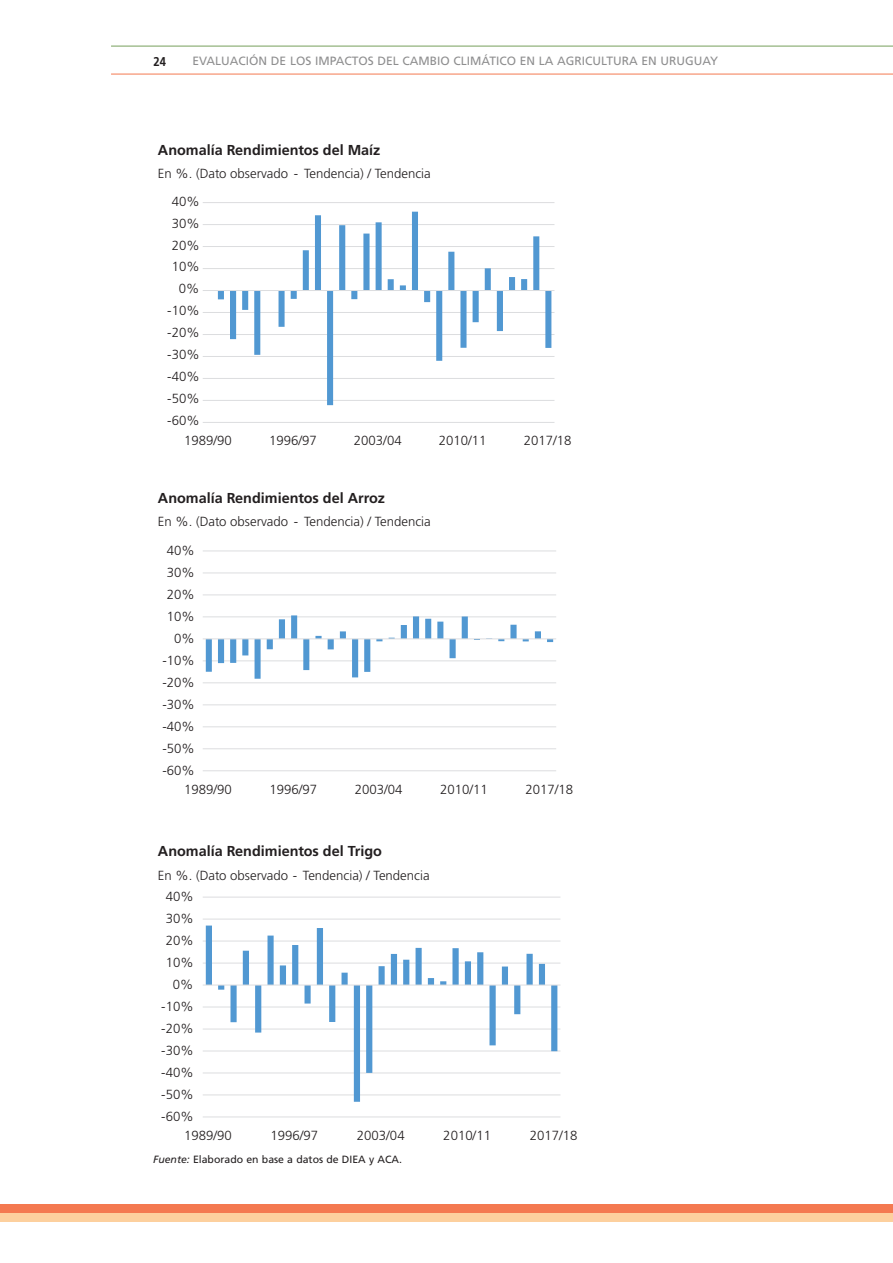
<style>
.page{position:relative;width:893px;height:1263px;background:#fff}
.page>*{position:absolute;margin:0;border:0;box-sizing:border-box;transform-origin:0 0}
.t1{font:700 14.4px "Frutiger LT Std";color:#231f20}
.t2{font:300 13.2px "Frutiger LT Std";color:#231f20}
.t3{font:700 12.75px "Frutiger LT Std";color:#231f20;scale:.88 1}
.t4{font:12px "Frutiger LT Std";color:#8e8e8f}
.t5{font:10.5px "Frutiger LT Std";color:#231f20}
.s1{font-style:italic}
</style>
<div class="page">
<hr style="left:111px;top:74px;width:782px;height:1px;background:#f47950">
<hr style="left:111px;top:46px;width:782px;height:1px;background:#779f5c">
<div style="left:0;top:1204px;width:893px;height:9px;background:#f47950"></div>
<div style="left:0;top:1213px;width:893px;height:8px;background:#fdd09e"></div>
<hr style="left:203px;top:422px;width:351px;height:1px;background:#dcdddf">
<hr style="left:203px;top:400px;width:351px;height:1px;background:#dcdddf">
<hr style="left:203px;top:378px;width:351px;height:1px;background:#dcdddf">
<hr style="left:203px;top:356px;width:351px;height:1px;background:#dcdddf">
<hr style="left:203px;top:334px;width:351px;height:1px;background:#dcdddf">
<hr style="left:203px;top:312px;width:351px;height:1px;background:#dcdddf">
<hr style="left:203px;top:268px;width:351px;height:1px;background:#dcdddf">
<hr style="left:203px;top:246px;width:351px;height:1px;background:#dcdddf">
<hr style="left:203px;top:224px;width:351px;height:1px;background:#dcdddf">
<hr style="left:203px;top:202px;width:351px;height:1px;background:#dcdddf">
<svg style="left:218px;top:212px;width:333px;height:193px"></svg>
<hr style="left:203px;top:290px;width:351px;height:1px;background:#dcdddf">
<hr style="left:203px;top:770px;width:353px;height:1px;background:#dcdddf">
<hr style="left:203px;top:748px;width:353px;height:1px;background:#dcdddf">
<hr style="left:203px;top:726px;width:353px;height:1px;background:#dcdddf">
<hr style="left:203px;top:704px;width:353px;height:1px;background:#dcdddf">
<hr style="left:203px;top:682px;width:353px;height:1px;background:#dcdddf">
<hr style="left:203px;top:660px;width:353px;height:1px;background:#dcdddf">
<hr style="left:203px;top:616px;width:353px;height:1px;background:#dcdddf">
<hr style="left:203px;top:594px;width:353px;height:1px;background:#dcdddf">
<hr style="left:203px;top:572px;width:353px;height:1px;background:#dcdddf">
<hr style="left:203px;top:550px;width:353px;height:1px;background:#dcdddf">
<svg style="left:206px;top:615px;width:347px;height:64px"></svg>
<hr style="left:203px;top:638px;width:353px;height:1px;background:#dcdddf">
<hr style="left:203px;top:1116px;width:357px;height:1px;background:#dcdddf">
<hr style="left:203px;top:1094px;width:357px;height:1px;background:#dcdddf">
<hr style="left:203px;top:1072px;width:357px;height:1px;background:#dcdddf">
<hr style="left:203px;top:1050px;width:357px;height:1px;background:#dcdddf">
<hr style="left:203px;top:1028px;width:357px;height:1px;background:#dcdddf">
<hr style="left:203px;top:1006px;width:357px;height:1px;background:#dcdddf">
<hr style="left:203px;top:963px;width:357px;height:1px;background:#dcdddf">
<hr style="left:203px;top:940px;width:357px;height:1px;background:#dcdddf">
<hr style="left:203px;top:919px;width:357px;height:1px;background:#dcdddf">
<hr style="left:203px;top:897px;width:357px;height:1px;background:#dcdddf">
<svg style="left:206px;top:925px;width:351px;height:177px"></svg>
<hr style="left:203px;top:984px;width:357px;height:1px;background:#dcdddf">
<p class="t3" style="left:153px;top:54px;width:16px">24</p>
<p class="t4" style="left:192px;top:54px;width:527px">EVALUACIÓN DE LOS IMPACTOS DE L CAMBIO CLIMÁTICO E N LA AGRICULTURA E N U RUGUAY</p>
<p class="t1" style="left:158px;top:141px;width:224px">Anomalía Rendimientos del Maíz</p>
<p class="t2" style="left:158px;top:166px;width:274px">En %. (Dato observado - Tendencia) / Tendencia</p>
<p class="t2" style="left:172px;top:193px;width:29px">40%</p>
<p class="t2" style="left:172px;top:215px;width:29px">30%</p>
<p class="t2" style="left:172px;top:237px;width:29px">20%</p>
<p class="t2" style="left:172px;top:259px;width:29px">10%</p>
<p class="t2" style="left:179px;top:281px;width:22px">0%</p>
<p class="t2" style="left:167px;top:303px;width:34px">-10%</p>
<p class="t2" style="left:167px;top:325px;width:34px">-20%</p>
<p class="t2" style="left:167px;top:347px;width:34px">-30%</p>
<p class="t2" style="left:167px;top:369px;width:34px">-40%</p>
<p class="t2" style="left:167px;top:391px;width:34px">-50%</p>
<p class="t2" style="left:167px;top:413px;width:34px">-60%</p>
<p class="t2" style="left:184px;top:433px;width:49px">1989/90</p>
<p class="t2" style="left:269px;top:433px;width:49px">1996/97</p>
<p class="t2" style="left:354px;top:433px;width:49px">2003/04</p>
<p class="t2" style="left:439px;top:433px;width:49px">2010/11</p>
<p class="t2" style="left:524px;top:433px;width:49px">2017/18</p>
<p class="t1" style="left:158px;top:489px;width:229px">Anomalía Rendimientos del Arroz</p>
<p class="t2" style="left:158px;top:514px;width:274px">En %. (Dato observado - Tendencia) / Tendencia</p>
<p class="t2" style="left:167px;top:543px;width:29px">40%</p>
<p class="t2" style="left:167px;top:565px;width:29px">30%</p>
<p class="t2" style="left:167px;top:587px;width:29px">20%</p>
<p class="t2" style="left:167px;top:609px;width:29px">10%</p>
<p class="t2" style="left:174px;top:631px;width:22px">0%</p>
<p class="t2" style="left:162px;top:653px;width:34px">-10%</p>
<p class="t2" style="left:162px;top:675px;width:34px">-20%</p>
<p class="t2" style="left:162px;top:697px;width:34px">-30%</p>
<p class="t2" style="left:162px;top:719px;width:34px">-40%</p>
<p class="t2" style="left:162px;top:741px;width:34px">-50%</p>
<p class="t2" style="left:162px;top:763px;width:34px">-60%</p>
<p class="t2" style="left:184px;top:782px;width:49px">1989/90</p>
<p class="t2" style="left:269px;top:782px;width:49px">1996/97</p>
<p class="t2" style="left:355px;top:782px;width:49px">2003/04</p>
<p class="t2" style="left:440px;top:782px;width:49px">2010/11</p>
<p class="t2" style="left:525px;top:782px;width:49px">2017/18</p>
<p class="t1" style="left:158px;top:843px;width:226px">Anomalía Rendimientos del Trigo</p>
<p class="t2" style="left:158px;top:868px;width:273px">En %. (Dato observado - Tendencia) / Tendencia</p>
<p class="t2" style="left:166px;top:889px;width:29px">40%</p>
<p class="t2" style="left:166px;top:911px;width:29px">30%</p>
<p class="t2" style="left:166px;top:933px;width:29px">20%</p>
<p class="t2" style="left:166px;top:955px;width:29px">10%</p>
<p class="t2" style="left:173px;top:977px;width:22px">0%</p>
<p class="t2" style="left:161px;top:999px;width:34px">-10%</p>
<p class="t2" style="left:161px;top:1021px;width:34px">-20%</p>
<p class="t2" style="left:161px;top:1043px;width:34px">-30%</p>
<p class="t2" style="left:161px;top:1065px;width:34px">-40%</p>
<p class="t2" style="left:161px;top:1087px;width:34px">-50%</p>
<p class="t2" style="left:161px;top:1109px;width:34px">-60%</p>
<p class="t2" style="left:184px;top:1128px;width:49px">1989/90</p>
<p class="t2" style="left:271px;top:1128px;width:49px">1996/97</p>
<p class="t2" style="left:357px;top:1128px;width:49px">2003/04</p>
<p class="t2" style="left:443px;top:1128px;width:49px">2010/11</p>
<p class="t2" style="left:530px;top:1128px;width:49px">2017/18</p>
<p class="t5" style="left:153px;top:1153px;width:250px"><span class="s1">Fuente:</span> ELABORADO EN BASE A DATOS DE DIEA Y ACA.</p>
</div>
